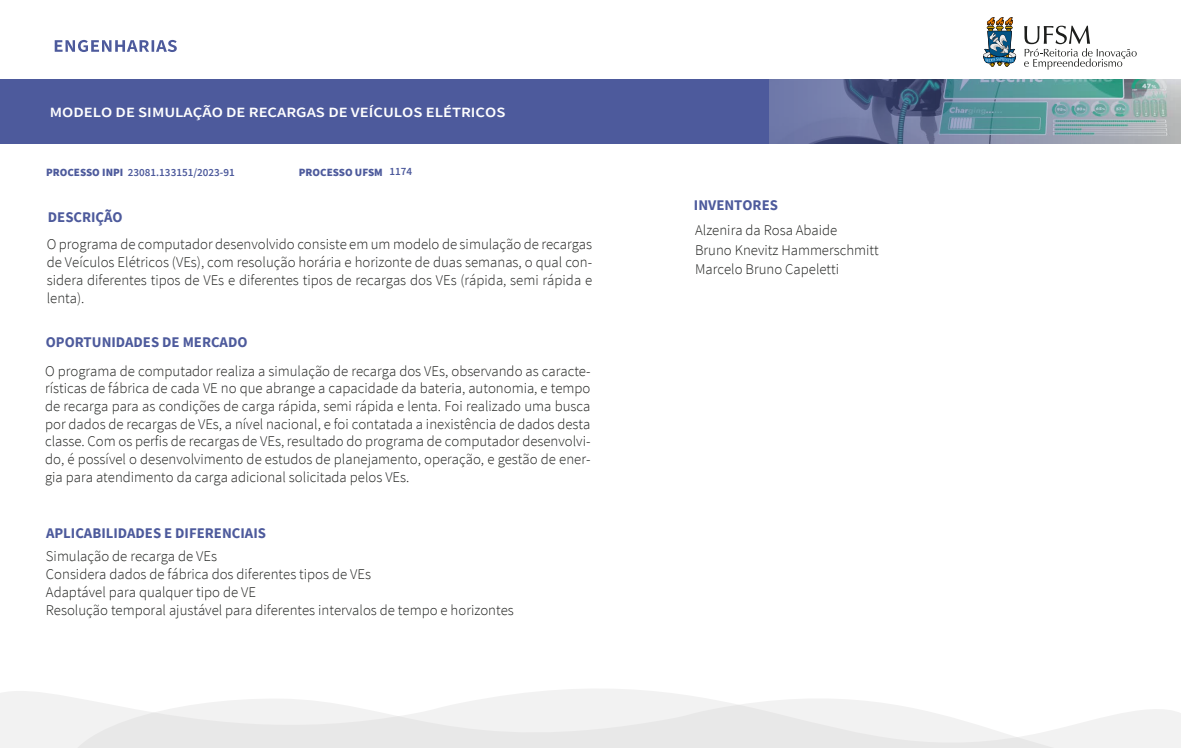
<style>
.page{position:relative;width:1181px;height:748px;background:#fff}
.page>*{position:absolute;margin:0;border:0;box-sizing:border-box;transform-origin:0 0}
.t1{font:300 14.76px/17.7px "Source Sans Pro";color:#1d1e1c;text-align:justify}
.t2{font:700 14.76px "Source Sans Pro";color:#4d5a9c}
.t3{font:600 14.12px "Source Sans Pro";color:#fff;scale:1.17 1}
.t4{font:600 11.08px "Source Sans Pro";color:#4d5a9c}
.t5{font:900 11.08px "Source Sans Pro";color:#4d5a9c}
.s1{font-weight:900}
</style>
<div class="page">
<svg style="left:55px;top:40px;width:122px;height:12px"></svg>
<svg style="left:983px;top:17px;width:32px;height:50px"></svg>
<svg style="left:1024px;top:26px;width:112px;height:44px"></svg>
<svg style="left:0;top:689px;width:700px;height:58px;fill:#f2f2f2"></svg>
<svg style="left:65px;top:698px;width:1115px;height:49px;fill:#f2f2f2"></svg>
<svg style="left:0;top:79px;width:1180px;height:65px;background:#596b9d"></svg>
<p class="t3" style="left:50px;top:102px;width:391px">MODELO DE SIMULAÇÃO DE RECARGAS DE VEÍCULOS ELÉTRICOS</p>
<p class="t4" style="left:46px;top:165px;width:190px"><span class="s1">PROCESSO INPI</span> 23081.133151/2023-91</p>
<p class="t5" style="left:299px;top:164px;width:85px">PROCESSO UFSM</p>
<p class="t2" style="left:48px;top:207px;width:76px">DESCRIÇÃO</p>
<p class="t4" style="left:389px;top:164px;width:24px">1174</p>
<p class="t1" style="left:47px;top:236px;width:546px">O programa de computador desenvolvido consiste em um modelo de simulação de recargas de Veículos Elétricos (VEs), com resolução horária e horizonte de duas semanas, o qual con&shy;sidera diferentes tipos de VEs e diferentes tipos de recargas dos VEs (rápida, semi rápida e lenta).</p>
<p class="t2" style="left:46px;top:332px;width:203px">OPORTUNIDADES DE MERCADO</p>
<p class="t1" style="left:45px;top:361px;width:546px">O programa de computador realiza a simulação de recarga dos VEs, observando as caracte&shy;rísticas de fábrica de cada VE no que abrange a capacidade da bateria, autonomia, e tempo de recarga para as condições de carga rápida, semi rápida e lenta. Foi realizado uma busca por dados de recargas de VEs, a nível nacional, e foi contatada a inexistência de dados desta classe. Com os perfis de recargas de VEs, resultado do programa de computador desenvolvi&shy;do, é possível o desenvolvimento de estudos de planejamento, operação, e gestão de ener&shy;gia para atendimento da carga adicional solicitada pelos VEs.</p>
<p class="t2" style="left:46px;top:522px;width:221px">APLICABILIDADES E DIFERENCIAIS</p>
<p class="t1" style="left:46px;top:547px;width:469px;text-align:left">Simulação de recarga de VEs<br>Considera dados de fábrica dos diferentes tipos de VEs<br>Adaptável para qualquer tipo de VE<br>Resolução temporal ajustável para diferentes intervalos de tempo e horizontes</p>
<p class="t2" style="left:693px;top:195px;width:85px">INVENTORES</p>
<p class="t1" style="left:694px;top:221px;width:185px;line-height:19.4px;text-align:left">Alzenira da Rosa Abaide<br>Bruno Knevitz Hammerschmitt<br>Marcelo Bruno Capeletti</p>
</div>
